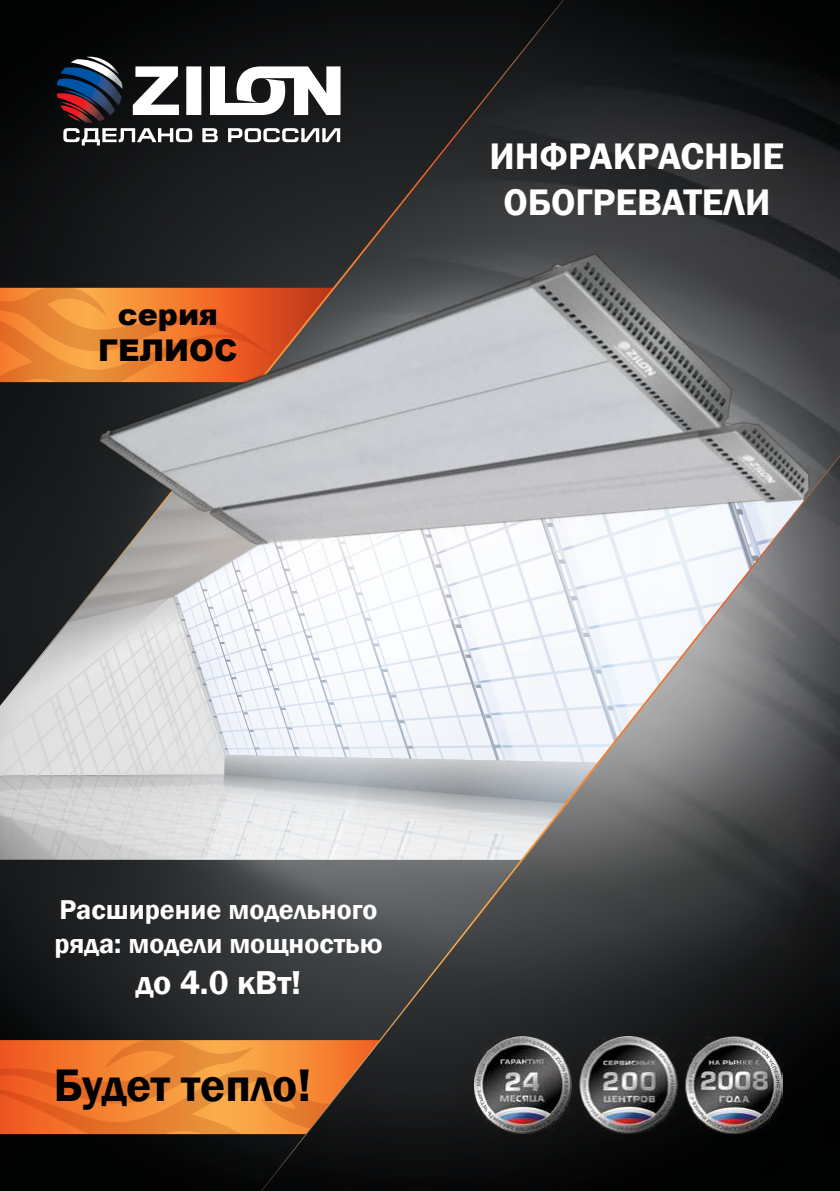
<style>
.page{position:relative;width:840px;height:1191px;background:#fff}
.page>*{position:absolute;margin:0;border:0;box-sizing:border-box;transform-origin:0 0}
.t1{font:600 47px "Franklin Gothic";color:#000}
.t2{font:600 38px/45.6px "Franklin Gothic";color:#fff;text-align:center}
.t3{font:600 34px "Franklin Gothic";color:#fff}
.t4{font:900 30px/36px "Arial";color:#000;text-align:center}
.t5{font:600 28px/34px "Franklin Gothic";color:#fff}
</style>
<div class="page">
<img style="left:0;top:997px;width:229px;height:194px">
<svg style="left:0;top:1040px;width:261px;height:94px;background:#ed7f31"></svg>
<svg style="left:261px;top:997px;width:578px;height:194px;background:#342e29"></svg>
<img style="left:0;top:0;width:839px;height:997px">
<p class="t4" style="left:98px;top:296px;width:141px">серия<br>ГЕЛИОС</p>
<h2 class="t2" style="left:489px;top:134px;width:296px">ИНФРАКРАСНЫЕ<br>ОБОГРЕВАТЕЛИ</h2>
<p class="t5" style="left:54px;top:893px;width:329px">Расширение модельного ряда: модели мощностью</p>
<p class="t3" style="left:136px;top:961px;width:167px">до 4.0 кВт!</p>
<h1 class="t1" style="left:54px;top:1056px;width:259px">Будет тепло!</h1>
</div>
